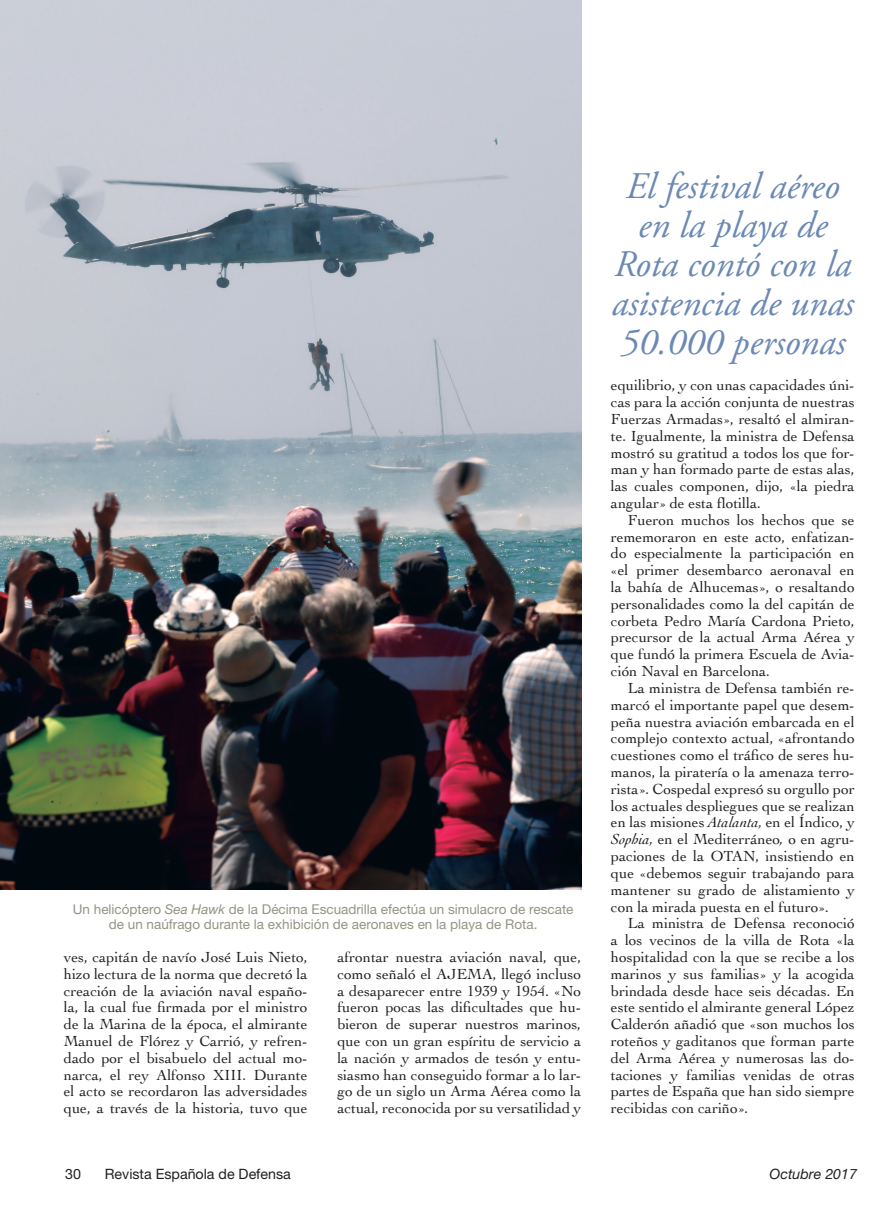
<style>
.page{position:relative;width:893px;height:1217px;background:#fff}
.page>*{position:absolute;margin:0;border:0;box-sizing:border-box;transform-origin:0 0}
.Sumarioaviación{font:italic 37.5px/39px "Adobe Garamond Pro";color:#6b89b4;text-align:center}
.Texto_general{font:15.3px/16.8px "Cochin";color:#231f20;text-align:justify}
.t1{font:14.25px "Helvetica Neue";color:#231f20}
.t2{font:italic 14.25px "Helvetica Neue";color:#231f20}
.Pie_de_foto{font:13.5px/15.8px "Helvetica Neue";color:#959383;text-align:center}
.s1{font-style:italic}
</style>
<div class="page">
<img style="left:0;top:0;width:581px;height:889px">
<p class="Pie_de_foto" style="left:73px;top:900px;width:502px">Un helicóptero <span class="s1">Sea Hawk</span> de la Décima Escuadrilla efectúa un simulacro de rescate de un naúfrago durante la exhibición de aeronaves en la playa de Rota.</p>
<p class="Texto_general" style="left:64px;top:947px;width:245px">ves, capitán de navío José Luis Nieto, hizo lectura de la norma que decretó la creación de la aviación naval españo&shy;la, la cual fue firmada por el ministro de la Marina de la época, el almirante Manuel de Flórez y Carrió, y refren&shy;dado por el bisabuelo del actual mo&shy;narca, el rey Alfonso XIII. Durante el acto se recordaron las adversidades que, a través de la historia, tuvo que</p>
<p class="Texto_general" style="left:337px;top:947px;width:245px">afrontar nuestra aviación naval, que, como señaló el AJEMA, llegó incluso a desaparecer entre 1939 y 1954. «No fueron pocas las dificultades que hu&shy;bieron de superar nuestros marinos, que con un gran espíritu de servicio a la nación y armados de tesón y entu&shy;siasmo han conseguido formar a lo lar&shy;go de un siglo un Arma Aérea como la actual, reconocida por su versatilidad y</p>
<p class="Sumarioaviación" style="left:612px;top:168px;width:244px">El festival aéreo en la playa de<br>Rota contó con la asistencia de unas<br>50.000 personas</p>
<p class="Texto_general" style="left:611px;top:376px;width:245px">equilibrio, y con unas capacidades úni&shy;cas para la acción conjunta de nuestras Fuerzas Armadas», resaltó el almiran&shy;te. Igualmente, la ministra de Defensa mostró su gratitud a todos los que for&shy;man y han formado parte de estas alas, las cuales componen, dijo, «la piedra angular» de esta flotilla.</p>
<p class="Texto_general" style="left:611px;top:510px;width:245px;text-indent:17px">Fueron muchos los hechos que se rememoraron en este acto, enfatizan&shy;do especialmente la participación en «el primer desembarco aeronaval en la bahía de Alhucemas», o resaltando personalidades como la del capitán de corbeta Pedro María Cardona Prieto, precursor de la actual Arma Aérea y que fundó la primera Escuela de Avia&shy;ción Naval en Barcelona.</p>
<p class="Texto_general" style="left:611px;top:678px;width:245px;text-indent:17px">La ministra de Defensa también re&shy;marcó el importante papel que desem&shy;peña nuestra aviación embarcada en el complejo contexto actual, «afrontando cuestiones como el tráfico de seres hu&shy;manos, la piratería o la amenaza terro&shy;rista». Cospedal expresó su orgullo por los actuales despliegues que se realizan en las misiones <span class="s1">Atalanta,</span> en el Índico, y <span class="s1">Sophia,</span> en el Mediterráneo<span class="s1">,</span> o en agru&shy;paciones de la OTAN, insistiendo en que «debemos seguir trabajando para mantener su grado de alistamiento y con la mirada puesta en el futuro».</p>
<p class="Texto_general" style="left:611px;top:914px;width:245px;text-indent:17px">La ministra de Defensa reconoció a los vecinos de la villa de Rota «la hospitalidad con la que se recibe a los marinos y sus familias» y la acogida brindada desde hace seis décadas. En este sentido el almirante general López Calderón añadió que «son muchos los roteños y gaditanos que forman parte del Arma Aérea y numerosas las do&shy;taciones y familias venidas de otras partes de España que han sido siempre recibidas con cariño».</p>
<p class="t1" style="left:65px;top:1164px;width:17px">30</p>
<p class="t1" style="left:105px;top:1164px;width:188px">Revista Española de Defensa</p>
<p class="t2" style="left:770px;top:1164px;width:89px">Octubre 2017</p>
</div>
